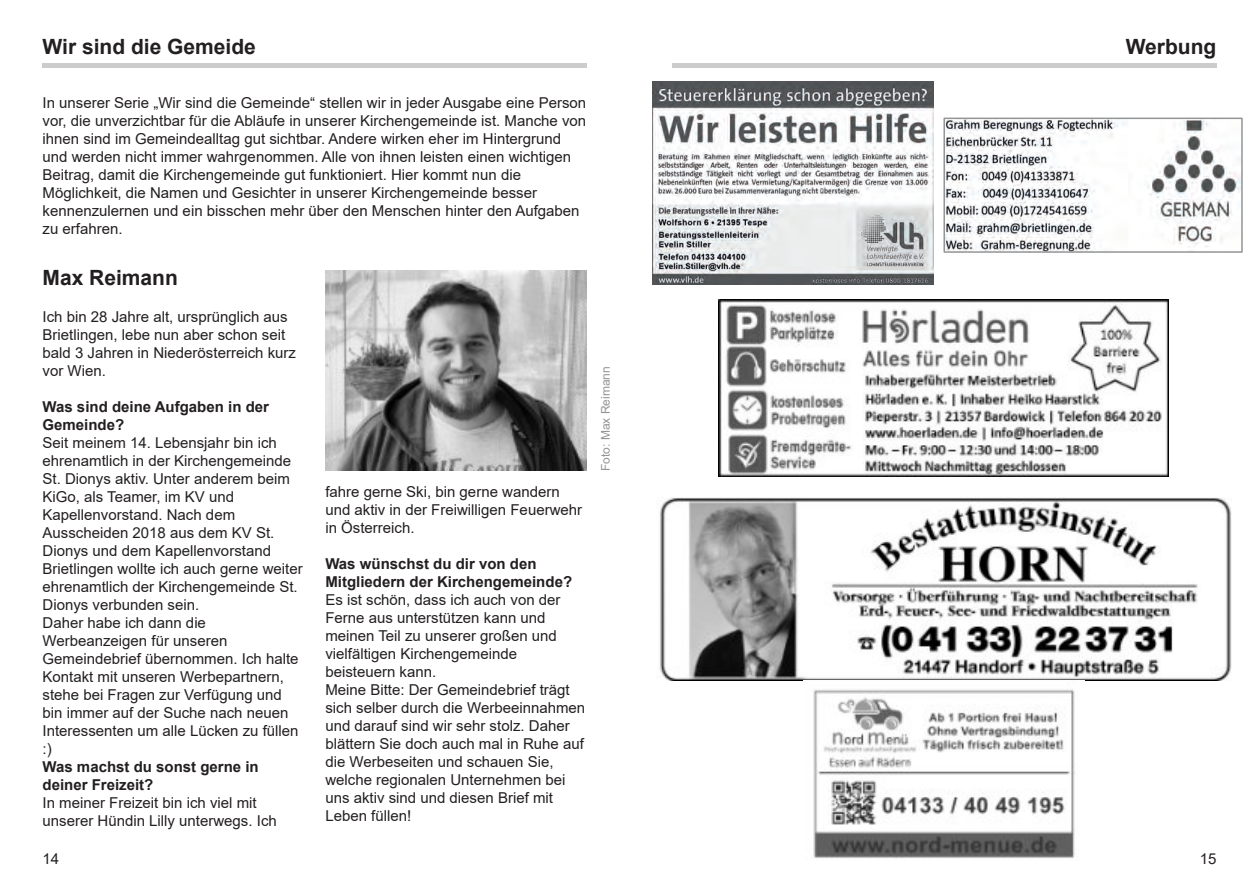
<style>
.page{position:relative;width:1259px;height:893px;background:#fff}
.page>*{position:absolute;margin:0;border:0;box-sizing:border-box;transform-origin:0 0}
.t1{font:700 21px "Arial";color:#231f20}
.t2{font:15px/18px "Arial";color:#231f20}
.t3{font:700 15px/18px "Arial";color:#231f20}
.t4{font:12px "Arial";color:#939597}
</style>
<div class="page">
<hr style="left:43px;top:64px;width:544px;height:4px;background:#ccc">
<hr style="left:672px;top:64px;width:544px;height:4px;background:#ccc">
<img style="left:653px;top:82px;width:280px;height:202px">
<img style="left:659px;top:497px;width:572px;height:183px">
<img style="left:719px;top:299px;width:449px;height:178px">
<img style="left:325px;top:270px;width:262px;height:201px">
<img style="left:946px;top:121px;width:293px;height:129px">
<div style="left:943px;top:118px;width:299px;height:135px;border:2px solid #939597"></div>
<img style="left:813px;top:689px;width:262px;height:170px">
<h1 class="t1" style="left:43px;top:39px;width:215px">Wir sind die Gemeide</h1>
<p class="t2" style="left:43px;top:95px;width:545px">In unserer Serie „Wir sind die Gemeinde“ stellen wir in jeder Ausgabe eine Person vor, die unverzichtbar für die Abläufe in unserer Kirchengemeinde ist. Manche von ihnen sind im Gemeindealltag gut sichtbar. Andere wirken eher im Hintergrund und werden nicht immer wahrgenommen. Alle von ihnen leisten einen wichtigen Beitrag, damit die Kirchengemeinde gut funktioniert. Hier kommt nun die Möglichkeit, die Namen und Gesichter in unserer Kirchengemeinde besser kennenzulernen und ein bisschen mehr über den Menschen hinter den Aufgaben zu erfahren.</p>
<h1 class="t1" style="left:43px;top:270px;width:137px">Max Reimann</h1>
<p class="t2" style="left:43px;top:309px;width:255px">Ich bin 28 Jahre alt, ursprünglich aus<br>Brietlingen, lebe nun aber schon seit bald 3 Jahren in Niederösterreich kurz vor Wien.</p>
<p class="t3" style="left:43px;top:399px;width:228px">Was sind deine Aufgaben in der<br>Gemeinde?</p>
<p class="t2" style="left:43px;top:435px;width:262px">Seit meinem 14. Lebensjahr bin ich ehrenamtlich in der Kirchengemeinde<br>St. Dionys aktiv. Unter anderem beim<br>KiGo, als Teamer, im KV und<br>Kapellenvorstand. Nach dem<br>Ausscheiden 2018 aus dem KV St.<br>Dionys und dem Kapellenvorstand<br>Brietlingen wollte ich auch gerne weiter ehrenamtlich der Kirchengemeinde St.<br>Dionys verbunden sein.<br>Daher habe ich dann die<br>Werbeanzeigen für unseren<br>Gemeindebrief übernommen. Ich halte<br>Kontakt mit unseren Werbepartnern, stehe bei Fragen zur Verfügung und bin immer auf der Suche nach neuen<br>Interessenten um alle Lücken zu füllen :)</p>
<p class="t3" style="left:43px;top:759px;width:218px">Was machst du sonst gerne in deiner Freizeit?</p>
<p class="t2" style="left:43px;top:795px;width:236px">In meiner Freizeit bin ich viel mit unserer Hündin Lilly unterwegs. Ich</p>
<p class="t2" style="left:325px;top:484px;width:258px">fahre gerne Ski, bin gerne wandern und aktiv in der Freiwilligen Feuerwehr in Österreich.</p>
<p class="t3" style="left:325px;top:556px;width:248px">Was wünschst du dir von den<br>Mitgliedern der Kirchengemeinde?</p>
<p class="t2" style="left:325px;top:592px;width:261px">Es ist schön, dass ich auch von der<br>Ferne aus unterstützen kann und meinen Teil zu unserer großen und vielfältigen Kirchengemeinde beisteuern kann.<br>Meine Bitte: Der Gemeindebrief trägt sich selber durch die Werbeeinnahmen und darauf sind wir sehr stolz. Daher blättern Sie doch auch mal in Ruhe auf die Werbeseiten und schauen Sie, welche regionalen Unternehmen bei uns aktiv sind und diesen Brief mit<br>Leben füllen!</p>
<p class="t2" style="left:43px;top:851px;width:18px">14</p>
<p class="t4" style="left:601px;top:471px;width:106px;rotate:-90deg">Foto: Max Reimann</p>
<h1 class="t1" style="left:1125px;top:39px;width:92px">Werbung</h1>
<p class="t2" style="left:1199px;top:851px;width:18px">15</p>
</div>
